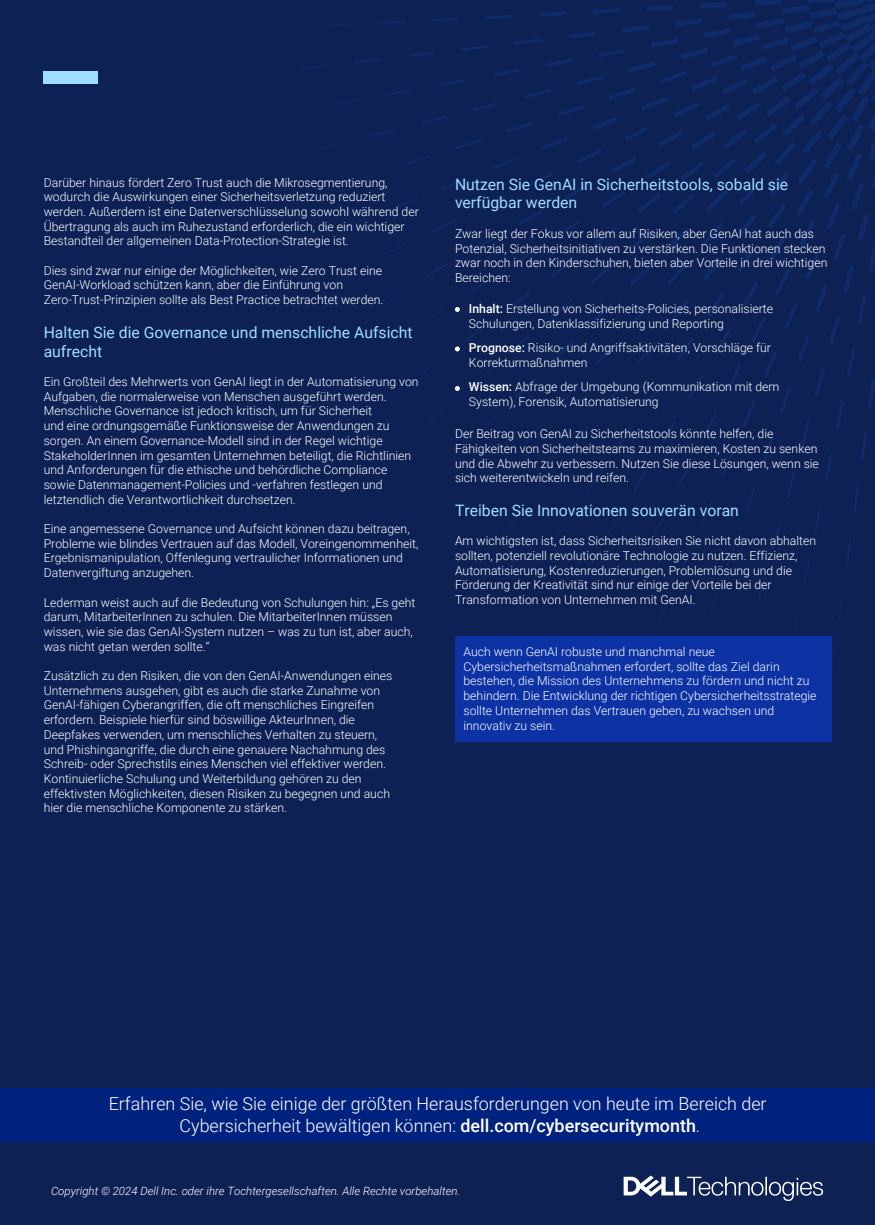
<style>
.page{position:relative;width:875px;height:1225px;background:#0d2155}
.page>*{position:absolute;margin:0;border:0;box-sizing:border-box;transform-origin:0 0}
.t1{font:300 17.94px/21.5px "Roboto";color:#fff;text-align:center}
.t2{font:15.75px/18.9px "Roboto";color:#9fddff}
.t3{font:300 12.25px/14.7px "Roboto";color:#fff}
.t4{font:italic 300 11.46px "Roboto";color:#fff}
.s1{font-weight:500}
</style>
<div class="page">
<div style="left:455px;top:637px;width:376px;height:105px;background:#0c32a4"></div>
<svg style="left:251px;top:0;width:624px;height:673px"></svg>
<div style="left:44px;top:71px;width:54px;height:13px;background:#9fddff"></div>
<div style="left:0;top:1088px;width:875px;height:134px;background:#00227f"></div>
<div style="left:0;top:1142px;width:875px;height:83px;background:#0d2155"></div>
<svg style="left:624px;top:1175px;width:199px;height:26px"></svg>
<p class="t3" style="left:44px;top:174px;width:377px">Darüber hinaus fördert Zero Trust auch die Mikrosegmentierung, wodurch die Auswirkungen einer Sicherheitsverletzung reduziert werden. Außerdem ist eine Datenverschlüsselung sowohl während der Übertragung als auch im Ruhezustand erforderlich, die ein wichtiger Bestandteil der allgemeinen Data-Protection-Strategie ist.</p>
<p class="t3" style="left:44px;top:263px;width:341px">Dies sind zwar nur einige der Möglichkeiten, wie Zero Trust eine<br>GenAI-Workload schützen kann, aber die Einführung von<br>Zero-Trust-Prinzipien sollte als Best Practice betrachtet werden.</p>
<p class="t2" style="left:44px;top:322px;width:370px">Halten Sie die Governance und menschliche Aufsicht aufrecht</p>
<p class="t3" style="left:44px;top:374px;width:376px">Ein Großteil des Mehrwerts von GenAI liegt in der Automatisierung von Aufgaben, die normalerweise von Menschen ausgeführt werden.<br>Menschliche Governance ist jedoch kritisch, um für Sicherheit<br>und eine ordnungsgemäße Funktionsweise der Anwendungen zu sorgen. An einem Governance-Modell sind in der Regel wichtige StakeholderInnen im gesamten Unternehmen beteiligt, die Richtlinien und Anforderungen für die ethische und behördliche Compliance sowie Datenmanagement-Policies und -verfahren festlegen und letztendlich die Verantwortlichkeit durchsetzen.</p>
<p class="t3" style="left:44px;top:521px;width:376px">Eine angemessene Governance und Aufsicht können dazu beitragen, Probleme wie blindes Vertrauen auf das Modell, Voreingenommenheit, Ergebnismanipulation, Offenlegung vertraulicher Informationen und Datenvergiftung anzugehen.</p>
<p class="t3" style="left:44px;top:594px;width:373px">Lederman weist auch auf die Bedeutung von Schulungen hin: „Es geht darum, MitarbeiterInnen zu schulen. Die MitarbeiterInnen müssen wissen, wie sie das GenAI-System nutzen – was zu tun ist, aber auch, was nicht getan werden sollte.“</p>
<p class="t3" style="left:44px;top:668px;width:350px">Zusätzlich zu den Risiken, die von den GenAI-Anwendungen eines Unternehmens ausgehen, gibt es auch die starke Zunahme von GenAI-fähigen Cyberangriffen, die oft menschliches Eingreifen erfordern. Beispiele hierfür sind böswillige AkteurInnen, die Deepfakes verwenden, um menschliches Verhalten zu steuern, und Phishingangriffe, die durch eine genauere Nachahmung des Schreib- oder Sprechstils eines Menschen viel effektiver werden.<br>Kontinuierliche Schulung und Weiterbildung gehören zu den effektivsten Möglichkeiten, diesen Risiken zu begegnen und auch hier die menschliche Komponente zu stärken.</p>
<p class="t2" style="left:455px;top:174px;width:335px">Nutzen Sie GenAI in Sicherheitstools, sobald sie verfügbar werden</p>
<p class="t3" style="left:455px;top:226px;width:374px">Zwar liegt der Fokus vor allem auf Risiken, aber GenAI hat auch das Potenzial, Sicherheitsinitiativen zu verstärken. Die Funktionen stecken zwar noch in den Kinderschuhen, bieten aber Vorteile in drei wichtigen Bereichen:</p>
<p class="t3" style="left:469px;top:301px;width:306px"><span class="s1">Inhalt:</span> Erstellung von Sicherheits-Policies, personalisierte<br>Schulungen, Datenklassifizierung und Reporting</p>
<p class="t3" style="left:469px;top:340px;width:304px"><span class="s1">Prognose:</span> Risiko- und Angriffsaktivitäten, Vorschläge für<br>Korrekturmaßnahmen</p>
<p class="t3" style="left:469px;top:379px;width:312px"><span class="s1">Wissen:</span> Abfrage der Umgebung (Kommunikation mit dem<br>System), Forensik, Automatisierung</p>
<p class="t3" style="left:455px;top:426px;width:365px">Der Beitrag von GenAI zu Sicherheitstools könnte helfen, die Fähigkeiten von Sicherheitsteams zu maximieren, Kosten zu senken und die Abwehr zu verbessern. Nutzen Sie diese Lösungen, wenn sie sich weiterentwickeln und reifen.</p>
<p class="t2" style="left:455px;top:500px;width:285px">Treiben Sie Innovationen souverän voran</p>
<p class="t3" style="left:455px;top:533px;width:363px">Am wichtigsten ist, dass Sicherheitsrisiken Sie nicht davon abhalten sollten, potenziell revolutionäre Technologie zu nutzen. Effizienz, Automatisierung, Kostenreduzierungen, Problemlösung und die Förderung der Kreativität sind nur einige der Vorteile bei der Transformation von Unternehmen mit GenAI.</p>
<p class="t3" style="left:463px;top:644px;width:355px">Auch wenn GenAI robuste und manchmal neue Cybersicherheitsmaßnahmen erfordert, sollte das Ziel darin bestehen, die Mission des Unternehmens zu fördern und nicht zu behindern. Die Entwicklung der richtigen Cybersicherheitsstrategie sollte Unternehmen das Vertrauen geben, zu wachsen und innovativ zu sein.</p>
<h1 class="t1" style="left:109px;top:1092px;width:659px">Erfahren Sie, wie Sie einige der größten Herausforderungen von heute im Bereich der<br>Cybersicherheit bewältigen können: <span class="s1">dell.com/cybersecuritymonth</span>.</h1>
<p class="t4" style="left:51px;top:1183px;width:411px">Copyright © 2024 Dell Inc. oder ihre Tochtergesellschaften. Alle Rechte vorbehalten.</p>
</div>
